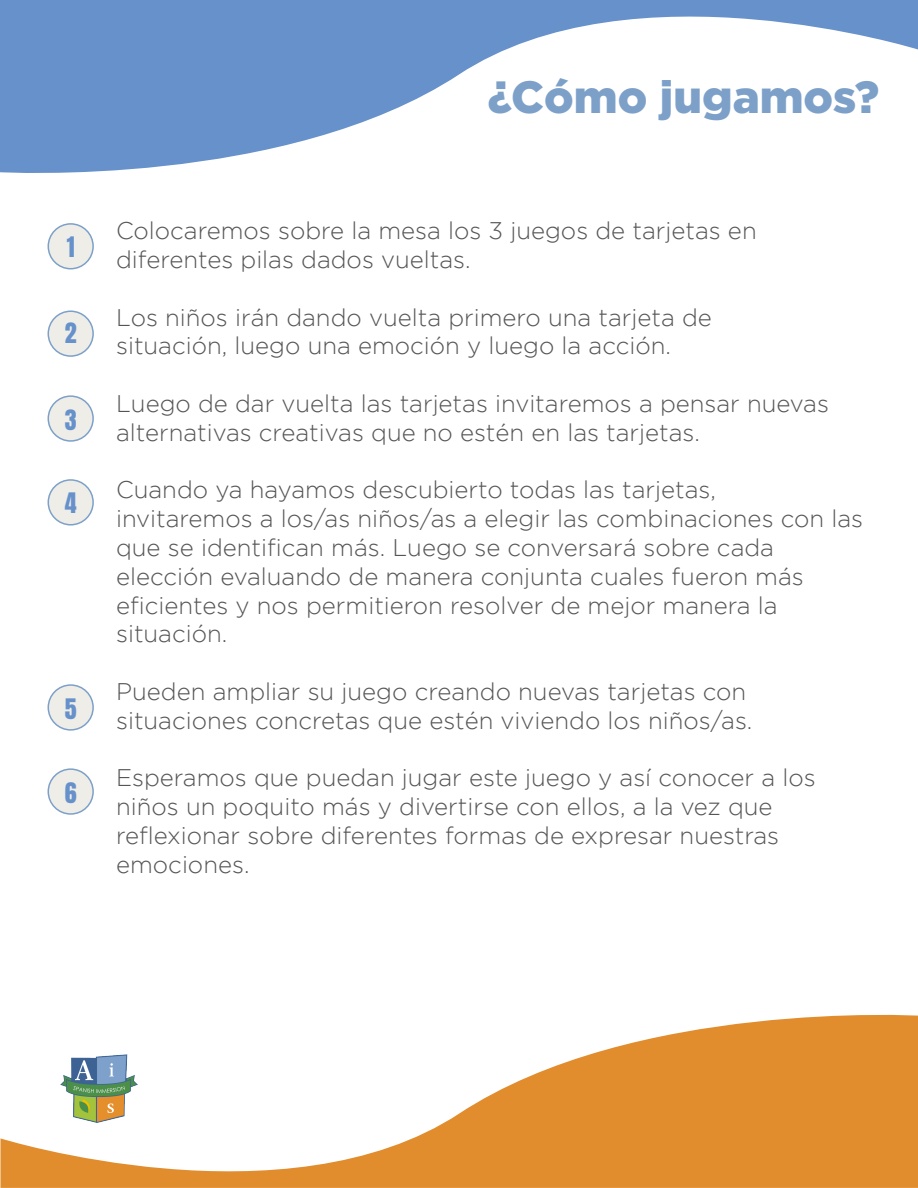
<style>
.page{position:relative;width:918px;height:1188px;background:#fff}
.page>*{position:absolute;margin:0;border:0;box-sizing:border-box;transform-origin:0 0}
.t1{font:900 45.15px "Gotham";color:#7da0c9}
.t2{font:300 24px/28.8px "Gotham";color:#555}
.t3{font:24px "Anton";color:#6791ca}
</style>
<div class="page">
<svg style="left:0;top:1014px;width:918px;height:174px;fill:#e28d2d"></svg>
<svg style="left:0;top:0;width:918px;height:173px;fill:#6791ca"></svg>
<img style="left:60px;top:1055px;width:77px;height:71px">
<div style="left:48px;top:224px;width:45px;height:45px;background:#eeede7;border-radius:50%"></div>
<div style="left:48px;top:223px;width:46px;height:46px;border:2px solid #7da0c9;border-radius:50%"></div>
<div style="left:48px;top:311px;width:45px;height:45px;background:#eeede7;border-radius:50%"></div>
<div style="left:48px;top:310px;width:46px;height:47px;border:2px solid #7da0c9;border-radius:50%"></div>
<div style="left:48px;top:396px;width:45px;height:45px;background:#eeede7;border-radius:50%"></div>
<div style="left:48px;top:395px;width:46px;height:47px;border:2px solid #7da0c9;border-radius:50%"></div>
<div style="left:48px;top:480px;width:45px;height:45px;background:#eeede7;border-radius:50%"></div>
<div style="left:48px;top:479px;width:46px;height:47px;border:2px solid #7da0c9;border-radius:50%"></div>
<div style="left:48px;top:685px;width:45px;height:45px;background:#eeede7;border-radius:50%"></div>
<div style="left:48px;top:684px;width:46px;height:47px;border:2px solid #7da0c9;border-radius:50%"></div>
<div style="left:48px;top:769px;width:45px;height:45px;background:#eeede7;border-radius:50%"></div>
<div style="left:48px;top:768px;width:46px;height:47px;border:2px solid #7da0c9;border-radius:50%"></div>
<p class="t3" style="left:67px;top:235px;width:9px">1</p>
<p class="t3" style="left:65px;top:321px;width:13px">2</p>
<p class="t3" style="left:65px;top:407px;width:13px">3</p>
<p class="t3" style="left:65px;top:491px;width:13px">4</p>
<p class="t3" style="left:65px;top:696px;width:13px">5</p>
<p class="t3" style="left:65px;top:780px;width:13px">6</p>
<h1 class="t1" style="left:488px;top:71px;width:393px">¿Cómo jugamos?</h1>
<p class="t2" style="left:116px;top:216px;width:642px">Colocaremos sobre la mesa los 3 juegos de tarjetas en diferentes pilas dados vueltas.</p>
<p class="t2" style="left:116px;top:302px;width:597px">Los niños irán dando vuelta primero una tarjeta de situación, luego una emoción y luego la acción.</p>
<p class="t2" style="left:116px;top:389px;width:714px">Luego de dar vuelta las tarjetas invitaremos a pensar nuevas alternativas creativas que no estén en las tarjetas.</p>
<p class="t2" style="left:116px;top:475px;width:748px">Cuando ya hayamos descubierto todas las tarjetas,<br>invitaremos a los/as niños/as a elegir las combinaciones con las que se identifican más. Luego se conversará sobre cada elección evaluando de manera conjunta cuales fueron más eficientes y nos permitieron resolver de mejor manera la situación.</p>
<p class="t2" style="left:116px;top:677px;width:638px">Pueden ampliar su juego creando nuevas tarjetas con situaciones concretas que estén viviendo los niños/as.</p>
<p class="t2" style="left:116px;top:763px;width:701px">Esperamos que puedan jugar este juego y así conocer a los niños un poquito más y divertirse con ellos, a la vez que reflexionar sobre diferentes formas de expresar nuestras emociones.</p>
</div>
